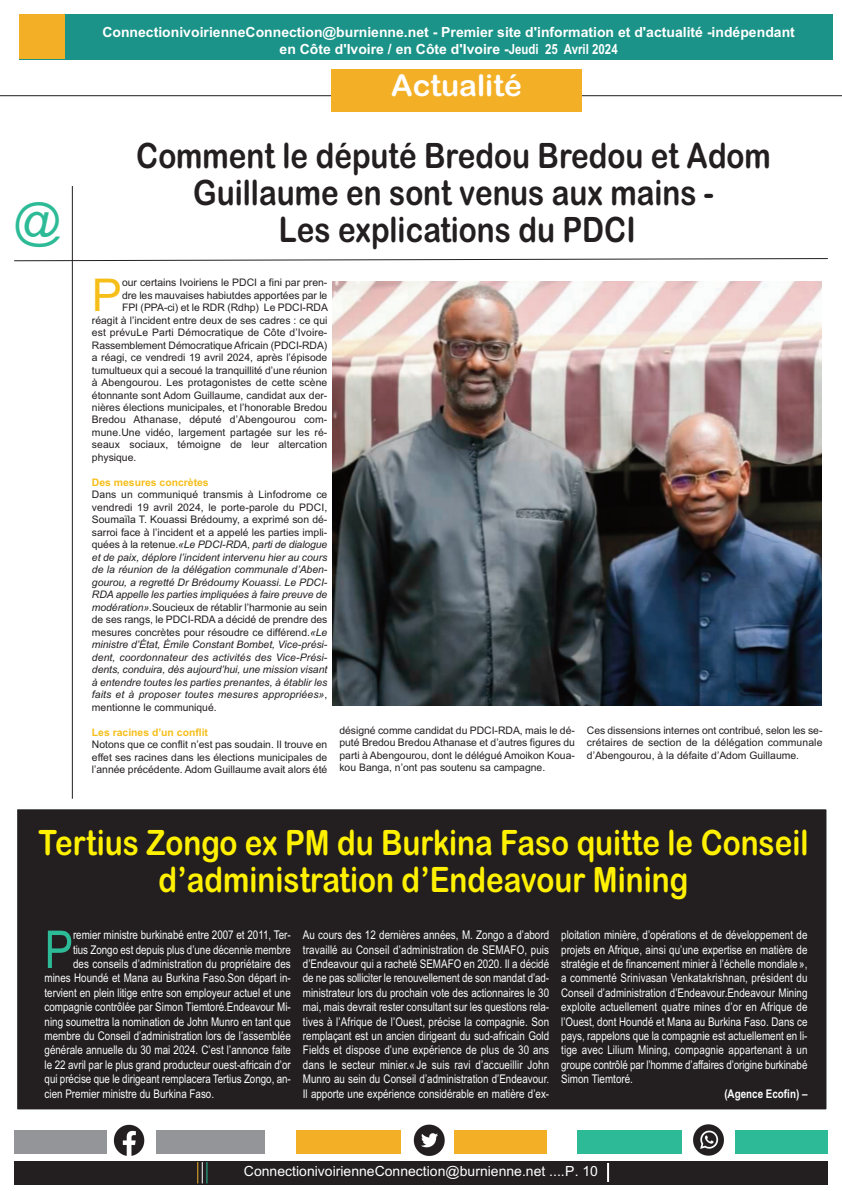
<style>
.page{position:relative;width:842px;height:1191px;background:#fff}
.page>*{position:absolute;margin:0;border:0;box-sizing:border-box;transform-origin:0 0}
.t1{font:52.2px "Arial Narrow";color:#2cbb96}
.t2{font:48px "Arial";color:#2cbb96}
.t3{font:45.2px "Arial";color:#f6be19}
.t4{font:35px/37px "Arial Rounded MT Bold";color:#231f20;text-align:center;scale:.85 1}
.t5{font:35px/37px "Arial Rounded MT Bold";color:#fff101;text-align:center;scale:.85 1}
.t6{font:30px "Arial Rounded MT Bold";color:#fff}
.t7{font:700 14px/16.8px "Arial";color:#fff;text-align:center}
.t8{font:14px "Arial";color:#fff}
.t9{font:12px/14.4px "Arial Narrow";color:#fdfefe;text-align:justify}
.t10{font:700 12px "Arial Narrow";color:#fdfefe}
.t11{font:10.4px/12.5px "Arial";color:#231f20;text-align:justify}
.t12{font:italic 10.4px/12.5px "Arial";letter-spacing:.01em;color:#231f20;text-align:justify}
.t13{font:700 10.4px "Arial";color:#f6be19}
.s1{font-family:"Arial Narrow"}
.s2{font-style:normal}
</style>
<div class="page">
<div style="left:17px;top:809px;width:809px;height:300px;background:#231f20"></div>
<div style="left:14px;top:806px;width:815px;height:306px;border:3px solid #fdfefe"></div>
<hr style="left:0;top:95px;width:842px;height:1px;background:#231f20">
<div style="left:19px;top:14px;width:814px;height:46px;background:#1b9388"></div>
<div style="left:19px;top:14px;width:46px;height:45px;background:#f3b027"></div>
<hr style="left:72px;top:186px;width:1px;height:612px;background:#231f20">
<svg style="left:14px;top:257px;width:814px;height:5px"></svg>
<div style="left:331px;top:69px;width:250px;height:43px;background:#f3b027"></div>
<img style="left:332px;top:281px;width:489px;height:425px">
<div style="left:14px;top:1130px;width:251px;height:23px;background:#939598"></div>
<div style="left:296px;top:1130px;width:250px;height:23px;background:#f3b027"></div>
<div style="left:577px;top:1130px;width:251px;height:23px;background:#2cbb96"></div>
<div style="left:14px;top:1161px;width:814px;height:23px;background:#231f20"></div>
<img style="left:107px;top:1124px;width:49px;height:32px">
<img style="left:401px;top:1124px;width:52px;height:32px">
<img style="left:683px;top:1124px;width:52px;height:32px">
<svg style="left:197px;top:1162px;width:10px;height:21px"></svg>
<svg style="left:607px;top:1163px;width:2px;height:19px"></svg>
<p class="t7" style="left:102px;top:24px;width:694px">ConnectionivoirienneConnection@burnienne.net - Premier site d'information et d'actualité -indépendant en Côte d'Ivoire / en Côte d'Ivoire -<span class="s1">Jeudi 25 Avril 2024</span></p>
<h2 class="t2" style="left:13px;top:192px;width:50px">@</h2>
<h3 class="t6" style="left:391px;top:68px;width:132px">Actualité</h3>
<h3 class="t4" style="left:136px;top:137px;width:748px">Comment le député Bredou Bredou et Adom<br>Guillaume en sont venus aux mains -<br>Les explications du PDCI</h3>
<h3 class="t3" style="left:92px;top:269px;width:32px">P</h3>
<p class="t11" style="left:122px;top:276px;width:207px">our certains Ivoiriens le PDCI a fini par pren-</p>
<p class="t11" style="left:122px;top:289px;width:207px">dre les mauvaises habiutdes apportées par le</p>
<p class="t11" style="left:122px;top:301px;width:207px">FPI (PPA-ci) et le RDR (Rdhp) Le PDCI-RDA</p>
<p class="t11" style="left:92px;top:314px;width:237px">réagit à l’incident entre deux de ses cadres : ce qui</p>
<p class="t11" style="left:92px;top:326px;width:237px">est prévuLe Parti Démocratique de Côte d’Ivoire-</p>
<p class="t11" style="left:92px;top:339px;width:237px">Rassemblement Démocratique Africain (PDCI-RDA)</p>
<p class="t11" style="left:92px;top:351px;width:237px">a réagi, ce vendredi 19 avril 2024, après l’épisode</p>
<p class="t11" style="left:92px;top:364px;width:237px">tumultueux qui a secoué la tranquillité d’une réunion</p>
<p class="t11" style="left:92px;top:376px;width:237px">à Abengourou. Les protagonistes de cette scène</p>
<p class="t11" style="left:92px;top:389px;width:237px">étonnante sont Adom Guillaume, candidat aux der-</p>
<p class="t11" style="left:92px;top:401px;width:237px">nières élections municipales, et l’honorable Bredou</p>
<p class="t11" style="left:92px;top:413px;width:237px">Bredou Athanase, député d’Abengourou com-</p>
<p class="t11" style="left:92px;top:426px;width:237px">mune.Une vidéo, largement partagée sur les ré-</p>
<p class="t11" style="left:92px;top:438px;width:237px">seaux sociaux, témoigne de leur altercation</p>
<p class="t11" style="left:92px;top:451px;width:46px">physique.</p>
<p class="t13" style="left:92px;top:476px;width:118px">Des mesures concrètes</p>
<p class="t12" style="left:92px;top:488px;width:237px"><span class="s2">Dans un communiqué transmis à Linfodrome ce vendredi 19 avril 2024, le porte-parole du PDCI, Soumaïla T. Kouassi Brédoumy, a exprimé son dé&shy;sarroi face à l’incident et a appelé les parties impli&shy;quées à la retenue.</span>«Le PDCI-RDA, parti de dialogue et de paix, déplore l’incident intervenu hier au cours de la réunion de la délégation communale d’Aben&shy;gourou, a regretté Dr Brédoumy Kouassi. Le PDCI-RDA appelle les parties impliquées à faire preuve de modération».<span class="s2">Soucieux de rétablir l’harmonie au sein de ses rangs, le PDCI-RDA a décidé de prendre des mesures concrètes pour résoudre ce différend.</span>«Le ministre d’État, Émile Constant Bombet, Vice-prési&shy;dent, coordonnateur des activités des Vice-Prési&shy;dents, conduira, dès aujourd’hui, une mission visant à entendre toutes les parties prenantes, à établir les faits et à proposer toutes mesures appropriées»<span class="s2">, mentionne le communiqué.</span></p>
<p class="t13" style="left:92px;top:726px;width:118px">Les racines d’un conflit</p>
<p class="t11" style="left:92px;top:738px;width:237px">Notons que ce conflit n’est pas soudain. Il trouve en effet ses racines dans les élections municipales de l’année précédente. Adom Guillaume avait alors été</p>
<p class="t11" style="left:339px;top:723px;width:237px">désigné comme candidat du PDCI-RDA, mais le dé&shy;puté Bredou Bredou Athanase et d’autres figures du parti à Abengourou, dont le délégué Amoikon Koua&shy;kou Banga, n’ont pas soutenu sa campagne.</p>
<p class="t11" style="left:587px;top:723px;width:237px">Ces dissensions internes ont contribué, selon les se&shy;crétaires de section de la délégation communale d’Abengourou, à la défaite d’Adom Guillaume.</p>
<h3 class="t5" style="left:38px;top:824px;width:907px">Tertius Zongo ex PM du Burkina Faso quitte le Conseil d’administration d’Endeavour Mining</h3>
<h1 class="t1" style="left:45px;top:919px;width:30px">P</h1>
<p class="t9" style="left:73px;top:928px;width:219px">remier ministre burkinabé entre 2007 et 2011, Ter-</p>
<p class="t9" style="left:303px;top:928px;width:248px">Au cours des 12 dernières années, M. Zongo a d’abord travaillé au Conseil d’administration de SEMAFO, puis d’Endeavour qui a racheté SEMAFO en 2020. Il a décidé de ne pas solliciter le renouvellement de son mandat d’ad&shy;ministrateur lors du prochain vote des actionnaires le 30 mai, mais devrait rester consultant sur les questions rela&shy;tives à l’Afrique de l’Ouest, précise la compagnie. Son remplaçant est un ancien dirigeant du sud-africain Gold Fields et dispose d’une expérience de plus de 30 ans dans le secteur minier.« Je suis ravi d’accueillir John Munro au sein du Conseil d’administration d’Endeavour.<br>Il apporte une expérience considérable en matière d’ex-</p>
<p class="t9" style="left:561px;top:928px;width:248px">ploitation minière, d’opérations et de développement de projets en Afrique, ainsi qu’une expertise en matière de stratégie et de financement minier à l’échelle mondiale », a commenté Srinivasan Venkatakrishnan, président du Conseil d’administration d’Endeavour.Endeavour Mining exploite actuellement quatre mines d’or en Afrique de l’Ouest, dont Houndé et Mana au Burkina Faso. Dans ce pays, rappelons que la compagnie est actuellement en li&shy;tige avec Lilium Mining, compagnie appartenant à un groupe contrôlé par l’homme d’affaires d’origine burkinabé Simon Tiemtoré.</p>
<p class="t9" style="left:73px;top:942px;width:219px">tius Zongo est depuis plus d’une décennie membre</p>
<p class="t9" style="left:73px;top:956px;width:219px">des conseils d’administration du propriétaire des</p>
<p class="t9" style="left:45px;top:971px;width:248px">mines Houndé et Mana au Burkina Faso.Son départ in-</p>
<p class="t9" style="left:45px;top:985px;width:248px">tervient en plein litige entre son employeur actuel et une</p>
<p class="t9" style="left:45px;top:1000px;width:248px">compagnie contrôlée par Simon Tiemtoré.Endeavour Mi-</p>
<p class="t9" style="left:45px;top:1014px;width:248px">ning soumettra la nomination de John Munro en tant que</p>
<p class="t9" style="left:45px;top:1028px;width:248px">membre du Conseil d’administration lors de l’assemblée</p>
<p class="t9" style="left:45px;top:1043px;width:248px">générale annuelle du 30 mai 2024. C’est l’annonce faite</p>
<p class="t9" style="left:45px;top:1057px;width:248px">le 22 avril par le plus grand producteur ouest-africain d’or</p>
<p class="t9" style="left:45px;top:1072px;width:248px">qui précise que le dirigeant remplacera Tertius Zongo, an-</p>
<p class="t9" style="left:45px;top:1086px;width:171px">cien Premier ministre du Burkina Faso.</p>
<p class="t10" style="left:724px;top:1086px;width:85px">(Agence Ecofin) –</p>
<p class="t8" style="left:244px;top:1163px;width:356px">ConnectionivoirienneConnection@burnienne.net ....P. 10</p>
</div>
